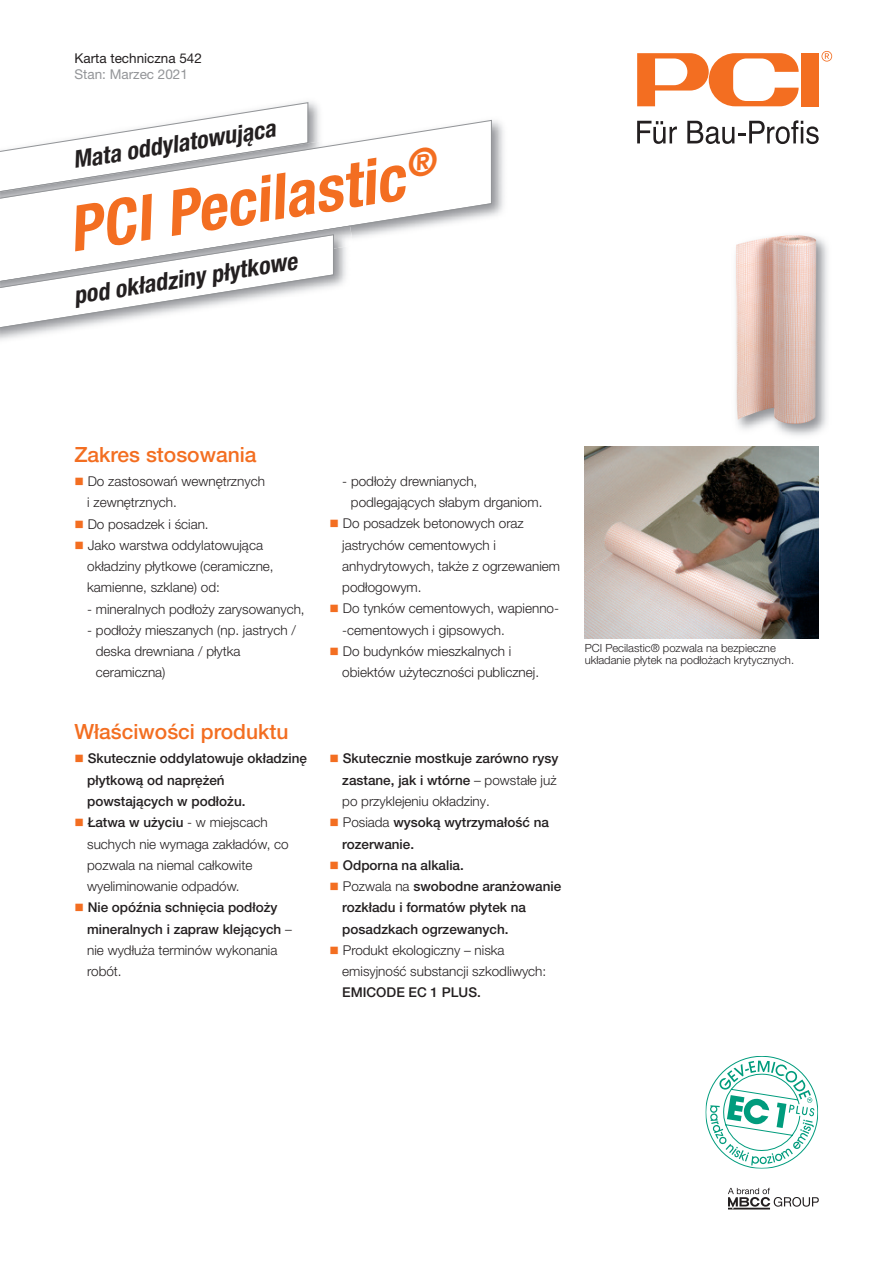
<style>
.page{position:relative;width:893px;height:1263px;background:#fff}
.page>*{position:absolute;margin:0;border:0;box-sizing:border-box;transform-origin:0 0}
.t1{font:italic 700 condensed 63px "Helvetica Neue LT Pro";color:#f36e21}
.t2{font:italic 700 condensed 24px "Helvetica Neue LT Pro";color:#231f20}
.t3{font:500 21px "Helvetica Neue LT Pro";color:#f36e21}
.t4{font:300 13.5px/21.3px "Helvetica Neue LT Pro";color:#231f20}
.t5{font:500 13.5px/21.3px "Helvetica Neue LT Pro";color:#231f20}
.t6{font:13.5px "Helvetica Neue LT Pro";color:#231f20}
.t7{font:13.5px "Helvetica Neue LT Pro";color:#939598}
.t8{font:300 11.25px/12px "Helvetica Neue LT Pro";color:#231f20}
.s1{color:#f36e21}
.s2{font-weight:500}
.s3{font-weight:300}
</style>
<div class="page">
<div style="left:801px;top:53px;width:18px;height:53px;background:#f36e21"></div>
<svg style="left:637px;top:53px;width:162px;height:53px"></svg>
<svg style="left:821px;top:51px;width:11px;height:11px"></svg>
<svg style="left:637px;top:121px;width:40px;height:23px"></svg>
<svg style="left:687px;top:120px;width:132px;height:24px"></svg>
<svg style="left:244px;top:102px;width:65px;height:10px"></svg>
<img style="left:194px;top:112px;width:310px;height:104px">
<svg style="left:1px;top:120px;width:491px;height:118px"></svg>
<img style="left:735px;top:237px;width:93px;height:199px">
<img style="left:736px;top:235px;width:80px;height:189px">
<img style="left:1px;top:226px;width:349px;height:57px">
<svg style="left:1px;top:234px;width:333px;height:96px"></svg>
<svg style="left:705px;top:1056px;width:113px;height:113px"></svg>
<svg style="left:728px;top:1187px;width:91px;height:23px"></svg>
<img style="left:585px;top:446px;width:234px;height:192px">
<p class="t6" style="left:74px;top:53px;width:129px">Karta techniczna 542</p>
<p class="t7" style="left:74px;top:69px;width:115px">Stan: Marzec 2021</p>
<h2 class="t2" style="left:72px;top:151px;width:206px;rotate:-9deg">Mata oddylatowująca</h2>
<h1 class="t1" style="left:65px;top:207px;width:375px;rotate:-9deg">PCI Pecilastic<sup>®</sup></h1>
<h2 class="t2" style="left:72px;top:287px;width:227px;rotate:-9deg">pod okładziny płytkowe</h2>
<h3 class="t3" style="left:74px;top:446px;width:184px">Zakres stosowania</h3>
<p class="t4" style="left:87px;top:472px;width:179px;text-indent:-13px"><span class="s1">■</span> Do zastosowań wewnętrznych i zewnętrznych.</p>
<p class="t4" style="left:74px;top:514px;width:136px"><span class="s1">■</span> Do posadzek i ścian.</p>
<p class="t4" style="left:87px;top:536px;width:188px;text-indent:-13px"><span class="s1">■</span> Jako warstwa oddylatowująca okładziny płytkowe (ceramiczne, kamienne, szklane) od:</p>
<p class="t4" style="left:87px;top:599px;width:219px">- mineralnych podłoży zarysowanych,</p>
<p class="t4" style="left:96px;top:621px;width:202px;text-indent:-9px">- podłoży mieszanych (np. jastrych / deska drewniana / płytka ceramiczna)</p>
<h3 class="t3" style="left:74px;top:724px;width:215px">Właściwości produktu</h3>
<p class="t5" style="left:87px;top:749px;width:221px;text-indent:-13px"><span class="s1">■</span> Skutecznie oddylatowuje okładzinę płytkową od naprężeń powstających w podłożu.</p>
<p class="t4" style="left:87px;top:813px;width:203px;text-indent:-13px"><span class="s1">■</span> <span class="s2">Łatwa w użyciu</span> - w miejscach suchych nie wymaga zakładów, co pozwala na niemal całkowite wyeliminowanie odpadów.</p>
<p class="t5" style="left:87px;top:898px;width:206px;text-indent:-13px"><span class="s1">■</span> Nie opóźnia schnięcia podłoży mineralnych i zapraw klejących <span class="s3">– nie wydłuża terminów wykonania robót.</span></p>
<p class="t4" style="left:351px;top:472px;width:193px;text-indent:-9px">- podłoży drewnianych, podlegających słabym drganiom.</p>
<p class="t4" style="left:342px;top:514px;width:219px;text-indent:-13px"><span class="s1">■</span> Do posadzek betonowych oraz jastrychów cementowych i anhydrytowych, także z ogrzewaniem podłogowym.</p>
<p class="t4" style="left:342px;top:599px;width:218px;text-indent:-13px"><span class="s1">■</span> Do tynków cementowych, wapienno--cementowych i gipsowych.</p>
<p class="t4" style="left:342px;top:642px;width:198px;text-indent:-13px"><span class="s1">■</span> Do budynków mieszkalnych i obiektów użyteczności publicznej.</p>
<p class="t5" style="left:342px;top:749px;width:218px;text-indent:-13px"><span class="s1">■</span> Skutecznie mostkuje zarówno rysy zastane, jak i wtórne <span class="s3">– powstałe już po przyklejeniu okładziny.</span></p>
<p class="t5" style="left:342px;top:813px;width:208px;text-indent:-13px"><span class="s1">■</span> <span class="s3">Posiada</span> wysoką wytrzymałość na rozerwanie.</p>
<p class="t5" style="left:330px;top:855px;width:136px"><span class="s1">■</span> Odporna na alkalia.</p>
<p class="t5" style="left:342px;top:877px;width:220px;text-indent:-13px"><span class="s1">■</span> <span class="s3">Pozwala na</span> swobodne aranżowanie rozkładu i formatów płytek na posadzkach ogrzewanych.</p>
<p class="t4" style="left:342px;top:941px;width:205px;text-indent:-13px"><span class="s1">■</span> Produkt ekologiczny – niska emisyjność substancji szkodliwych:</p>
<p class="t5" style="left:342px;top:983px;width:140px">EMICODE EC 1 PLUS.</p>
<p class="t8" style="left:585px;top:643px;width:211px">PCI Pecilastic® pozwala na bezpieczne układanie płytek na podłożach krytycznych.</p>
</div>
